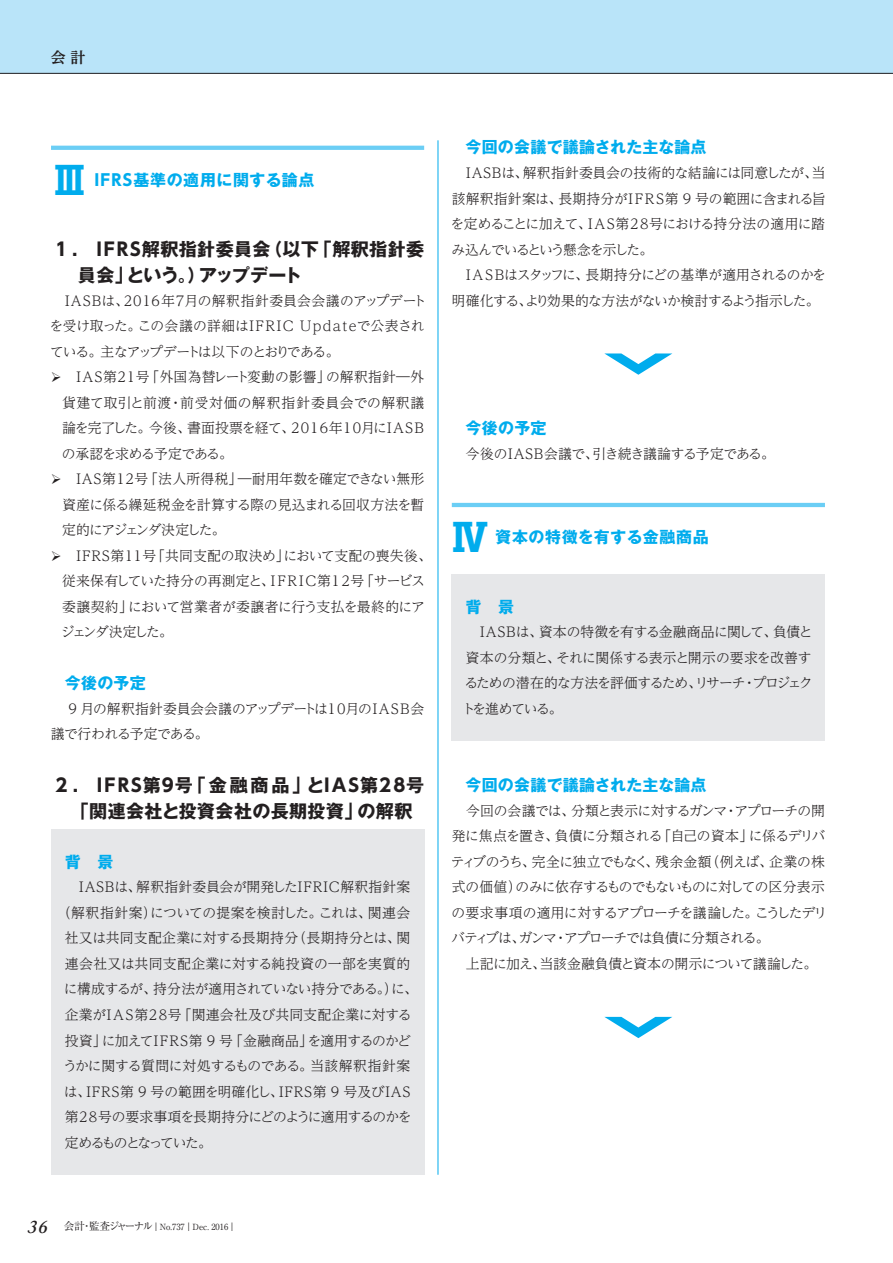
<style>
.page{position:relative;width:893px;height:1263px;background:#fff}
.page>*{position:absolute;margin:0;border:0;box-sizing:border-box;transform-origin:0 0}
.t1{font:700 38.25px "Gothic MB101 Pro";color:#00aced}
.t2{font:700 18px/25.5px "Gothic MB101 Pro";letter-spacing:.02em;color:#231f20}
.t3{font:700 18px "UD Shin Go Pr 6 N";letter-spacing:.12em;color:#231f20}
.t4{font:700 15.9px "Gothic MB101 Pro";letter-spacing:.02em;color:#00aced}
.t5{font:700 15.9px "Gothic MB101 Pro";letter-spacing:.04em;color:#00aced}
.t6{font:700 14.85px "UD Reimin Pr 6 N";color:#231f20}
.t7{font:300 13.8px/25.5px "UD Reimin Pr 6 N";letter-spacing:-.015em;color:#231f20}
.t8{font:300 13.8px/25.5px "UD Reimin Pr 6 N";letter-spacing:-.055em;color:#231f20}
.t9{font:300 13.8px "UD Reimin Pr 6 N";letter-spacing:.015em;color:#231f20}
.t10{font:300 13.8px "UD Reimin Pr 6 N";letter-spacing:.02em;color:#231f20}
.t11{font:300 13.8px "UD Reimin Pr 6 N";letter-spacing:.03em;color:#231f20}
.t12{font:300 13.8px "UD Reimin Pr 6 N";letter-spacing:-.045em;color:#231f20}
.t13{font:300 13.8px "UD Reimin Pr 6 N";letter-spacing:.04em;color:#231f20}
.t14{font:300 13.8px "UD Reimin Pr 6 N";letter-spacing:-.04em;color:#231f20}
.t15{font:300 13.8px "UD Reimin Pr 6 N";letter-spacing:-.05em;color:#231f20}
.t16{font:300 13.8px "UD Reimin Pr 6 N";letter-spacing:-.09em;color:#231f20}
.t17{font:300 13.8px "UD Reimin Pr 6 N";letter-spacing:-.065em;color:#231f20}
.t18{font:300 13.8px "UD Reimin Pr 6 N";letter-spacing:-.125em;color:#231f20}
.t19{font:300 13.8px "UD Reimin Pr 6 N";letter-spacing:-.13em;color:#231f20}
.t20{font:300 13.8px "UD Reimin Pr 6 N";letter-spacing:-.145em;color:#231f20}
.t21{font:8.55px "Ryumin Pr 6 N";color:#231f20}
.s1{font-family:"UD Shin Go Pr 6 N"}
.s2{font-family:"Gothic MB101 Pro"}
.s3{font-family:"Adobe Caslon Pro";font-weight:600;font-style:italic;font-size:19.2px}
.s4{font-size:10.65px}
</style>
<div class="page">
<div style="left:51px;top:829px;width:373px;height:346px;background:#e6e7e9"></div>
<div style="left:452px;top:574px;width:373px;height:167px;background:#e6e7e9"></div>
<svg style="left:51px;top:146px;width:373px;height:4px"></svg>
<svg style="left:604px;top:353px;width:68px;height:22px"></svg>
<hr style="left:452px;top:503px;width:373px;height:4px;background:#6bcef5">
<svg style="left:604px;top:1017px;width:68px;height:21px"></svg>
<div style="left:0;top:0;width:893px;height:73px;background:#b9e4f9"></div>
<hr style="left:0;top:73px;width:893px;height:1px;background:#231f20">
<hr style="left:438px;top:140px;width:1px;height:1035px;background:#00aced">
<p class="t6" style="left:51px;top:45px;width:36px">会計</p>
<h1 class="t1" style="left:50px;top:148px;width:40px">Ⅲ</h1>
<p class="t5" style="left:94px;top:166px;width:221px"><span class="s1">IFRS</span>基準の適用に関する論点</p>
<h2 class="t2" style="left:78px;top:234px;width:348px;text-indent:-23px"><span class="s1">1 . IFRS</span>解釈指針委員会（以下「解釈指針委員会」という。）アップデート</h2>
<p class="t13" style="left:65px;top:289px;width:363px">IASBは、2016年7月の解釈指針委員会会議のアップデート</p>
<p class="t10" style="left:50px;top:315px;width:376px">を受け取った。この会議の詳細はIFRIC Updateで公表され</p>
<p class="t16" style="left:50px;top:340px;width:291px">ている。主なアップデートは以下のとおりである。</p>
<p class="t9" style="left:51px;top:366px;width:375px">➢　IAS第21号「外国為替レート変動の影響」の解釈指針―外</p>
<p class="t11" style="left:62px;top:391px;width:364px">貨建て取引と前渡・前受対価の解釈指針委員会での解釈議</p>
<p class="t9" style="left:62px;top:417px;width:364px">論を完了した。今後、書面投票を経て、2016年10月にIASB</p>
<p class="t17" style="left:62px;top:442px;width:173px">の承認を求める予定である。</p>
<p class="t9" style="left:51px;top:468px;width:375px">➢　IAS第12号「法人所得税」―耐用年数を確定できない無形</p>
<p class="t12" style="left:62px;top:493px;width:364px">資産に係る繰延税金を計算する際の見込まれる回収方法を暫</p>
<p class="t18" style="left:62px;top:519px;width:165px">定的にアジェンダ決定した。</p>
<p class="t9" style="left:51px;top:544px;width:382px">➢　IFRS第11号｢共同支配の取決め｣において支配の喪失後、</p>
<p class="t10" style="left:62px;top:570px;width:365px">従来保有していた持分の再測定と、IFRIC第12号「サービス</p>
<p class="t7" style="left:62px;top:593px;width:364px">委譲契約」において営業者が委譲者に行う支払を最終的にア</p>
<p class="t20" style="left:61px;top:621px;width:114px">ジェンダ決定した。</p>
<p class="t4" style="left:65px;top:670px;width:82px">今後の予定</p>
<p class="t7" style="left:51px;top:695px;width:375px">　 9 月の解釈指針委員会会議のアップデートは10月のIASB会議で行われる予定である。</p>
<h2 class="t3" style="left:56px;top:770px;width:370px">2 . IFRS<span class="s2">第</span>9<span class="s2">号「金融商品」と</span>IAS<span class="s2">第</span>28<span class="s2">号</span></h2>
<h2 class="t2" style="left:71px;top:796px;width:343px">「関連会社と投資会社の長期投資」の解釈</h2>
<p class="t4" style="left:65px;top:848px;width:50px">背　景</p>
<p class="t9" style="left:65px;top:876px;width:347px">　IASBは、解釈指針委員会が開発したIFRIC解釈指針案</p>
<p class="t14" style="left:57px;top:901px;width:355px">（解釈指針案）についての提案を検討した。これは、関連会</p>
<p class="t9" style="left:65px;top:927px;width:347px">社又は共同支配企業に対する長期持分（長期持分とは、関</p>
<p class="t10" style="left:65px;top:952px;width:347px">連会社又は共同支配企業に対する純投資の一部を実質的</p>
<p class="t12" style="left:64px;top:978px;width:356px">に構成するが、持分法が適用されていない持分である。）に、</p>
<p class="t10" style="left:65px;top:1003px;width:348px">企業がIAS第28号「関連会社及び共同支配企業に対する</p>
<p class="t7" style="left:65px;top:1027px;width:348px">投資」に加えてIFRS第 9 号「金融商品」を適用するのかど</p>
<p class="t7" style="left:63px;top:1052px;width:349px">うかに関する質問に対処するものである。当該解釈指針案</p>
<p class="t11" style="left:64px;top:1080px;width:348px">は、IFRS第 9 号の範囲を明確化し、IFRS第 9 号及びIAS</p>
<p class="t15" style="left:65px;top:1105px;width:348px">第28号の要求事項を長期持分にどのように適用するのかを</p>
<p class="t19" style="left:65px;top:1131px;width:149px">定めるものとなっていた。</p>
<p class="t4" style="left:466px;top:134px;width:242px">今回の会議で議論された主な論点</p>
<p class="t7" style="left:450px;top:160px;width:377px">　IASBは、解釈指針委員会の技術的な結論には同意したが、当該解釈指針案は、長期持分がIFRS第 9 号の範囲に含まれる旨を定めることに加えて、IAS第28号における持分法の適用に踏み込んでいるという懸念を示した。<br>　IASBはスタッフに、長期持分にどの基準が適用されるのかを明確化する、より効果的な方法がないか検討するよう指示した。</p>
<p class="t4" style="left:466px;top:415px;width:82px">今後の予定</p>
<p class="t7" style="left:452px;top:440px;width:325px">　今後のIASB会議で、引き続き議論する予定である。</p>
<h1 class="t1" style="left:451px;top:506px;width:40px">Ⅳ</h1>
<p class="t5" style="left:495px;top:524px;width:215px">資本の特徴を有する金融商品</p>
<p class="t4" style="left:466px;top:593px;width:50px">背　景</p>
<p class="t7" style="left:462px;top:619px;width:352px;text-align:justify">　IASBは、資本の特徴を有する金融商品に関して、負債と資本の分類と、それに関係する表示と開示の要求を改善するための潜在的な方法を評価するため、リサーチ・プロジェクトを進めている。</p>
<p class="t4" style="left:466px;top:772px;width:242px">今回の会議で議論された主な論点</p>
<p class="t8" style="left:451px;top:797px;width:378px">　今回の会議では、分類と表示に対するガンマ・アプローチの開発に焦点を置き、負債に分類される「自己の資本」に係るデリバティブのうち、完全に独立でもなく、残余金額（例えば、企業の株式の価値）のみに依存するものでもないものに対しての区分表示の要求事項の適用に対するアプローチを議論した。こうしたデリバティブは、ガンマ・アプローチでは負債に分類される。<br>　上記に加え、当該金融負債と資本の開示について議論した。</p>
<p class="t21" style="left:28px;top:1220px;width:210px"><span class="s3">36</span> <span class="s4">会計・監査ジャーナル</span>｜No.737｜Dec. 2016｜</p>
</div>
